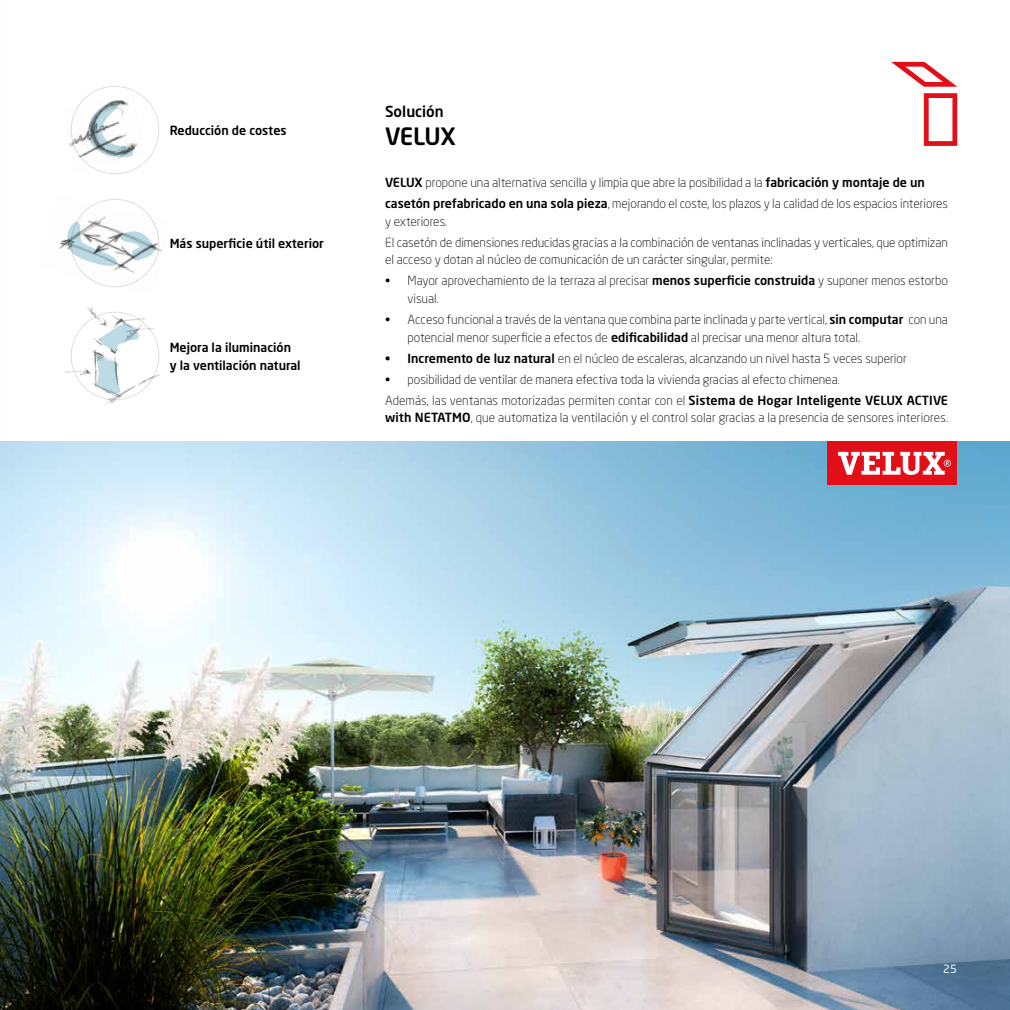
<style>
.page{position:relative;width:1010px;height:1010px;background:#fff}
.page>*{position:absolute;margin:0;border:0;box-sizing:border-box;transform-origin:0 0}
.t1{font:500 23.62px "Neo Sans Pro";letter-spacing:-.03em;color:#000}
.t2{font:500 15px "Neo Sans Pro";color:#000}
.t3{font:300 12.5px/21px "Neo Sans Pro";color:#000}
.t4{font:500 12.5px/17.5px "Neo Sans Pro";color:#000}
.t5{font:11.25px "Neo Sans Pro";color:#fff}
.s1{font-weight:500}
</style>
<div class="page">
<img style="left:0;top:442px;width:1010px;height:568px">
<div style="left:827px;top:442px;width:130px;height:43px;background:#e30f18"></div>
<svg style="left:838px;top:452px;width:113px;height:23px"></svg>
<img style="left:68px;top:94px;width:78px;height:78px">
<img style="left:59px;top:199px;width:103px;height:89px">
<div style="left:924px;top:93px;width:33px;height:53px;border:5px solid #e30f18"></div>
<svg style="left:891px;top:61px;width:66px;height:26px"></svg>
<img style="left:65px;top:307px;width:95px;height:98px">
<p class="t4" style="left:170px;top:121px;width:118px">Reducción de costes</p>
<p class="t4" style="left:170px;top:234px;width:156px">Más superficie útil exterior</p>
<p class="t4" style="left:170px;top:338px;width:133px">Mejora la iluminación y la ventilación natural</p>
<p class="t2" style="left:385px;top:102px;width:60px">Solución</p>
<h1 class="t1" style="left:385px;top:121px;width:72px">VELUX</h1>
<p class="t3" style="left:385px;top:172px;width:564px"><span class="s1">VELUX</span> propone una alternativa sencilla y limpia que abre la posibilidad a la <span class="s1">fabricación y montaje de un casetón prefabricado en una sola pieza</span>, mejorando el coste, los plazos y la calidad de los espacios interiores</p>
<p class="t3" style="left:385px;top:211px;width:564px">y exteriores.<br>El casetón de dimensiones reducidas gracias a la combinación de ventanas inclinadas y verticales, que optimizan</p>
<p class="t3" style="left:385px;top:249px;width:389px">el acceso y dotan al núcleo de comunicación de un carácter singular, permite:</p>
<p class="t3" style="left:408px;top:272px;width:542px;line-height:17.5px;text-indent:-22px">• Mayor aprovechamiento de la terraza al precisar <span class="s1">menos superficie construida</span> y suponer menos estorbo visual.</p>
<p class="t3" style="left:408px;top:311px;width:542px;line-height:17.5px;text-indent:-22px">• Acceso funcional a través de la ventana que combina parte inclinada y parte vertical, <span class="s1">sin computar</span> con una potencial menor superficie a efectos de <span class="s1">edificabilidad</span> al precisar una menor altura total.</p>
<p class="t3" style="left:385px;top:347px;width:523px"><span class="s1">• Incremento de luz natural</span> en el núcleo de escaleras, alcanzando un nivel hasta 5 veces superior</p>
<p class="t3" style="left:385px;top:368px;width:564px">• posibilidad de ventilar de manera efectiva toda la vivienda gracias al efecto chimenea.<br>Además, las ventanas motorizadas permiten contar con el <span class="s1">Sistema de Hogar Inteligente VELUX ACTIVE</span></p>
<p class="t3" style="left:385px;top:407px;width:564px"><span class="s1">with NETATMO</span>, que automatiza la ventilación y el control solar gracias a la presencia de sensores interiores.</p>
<p class="t5" style="left:943px;top:961px;width:15px">25</p>
</div>
